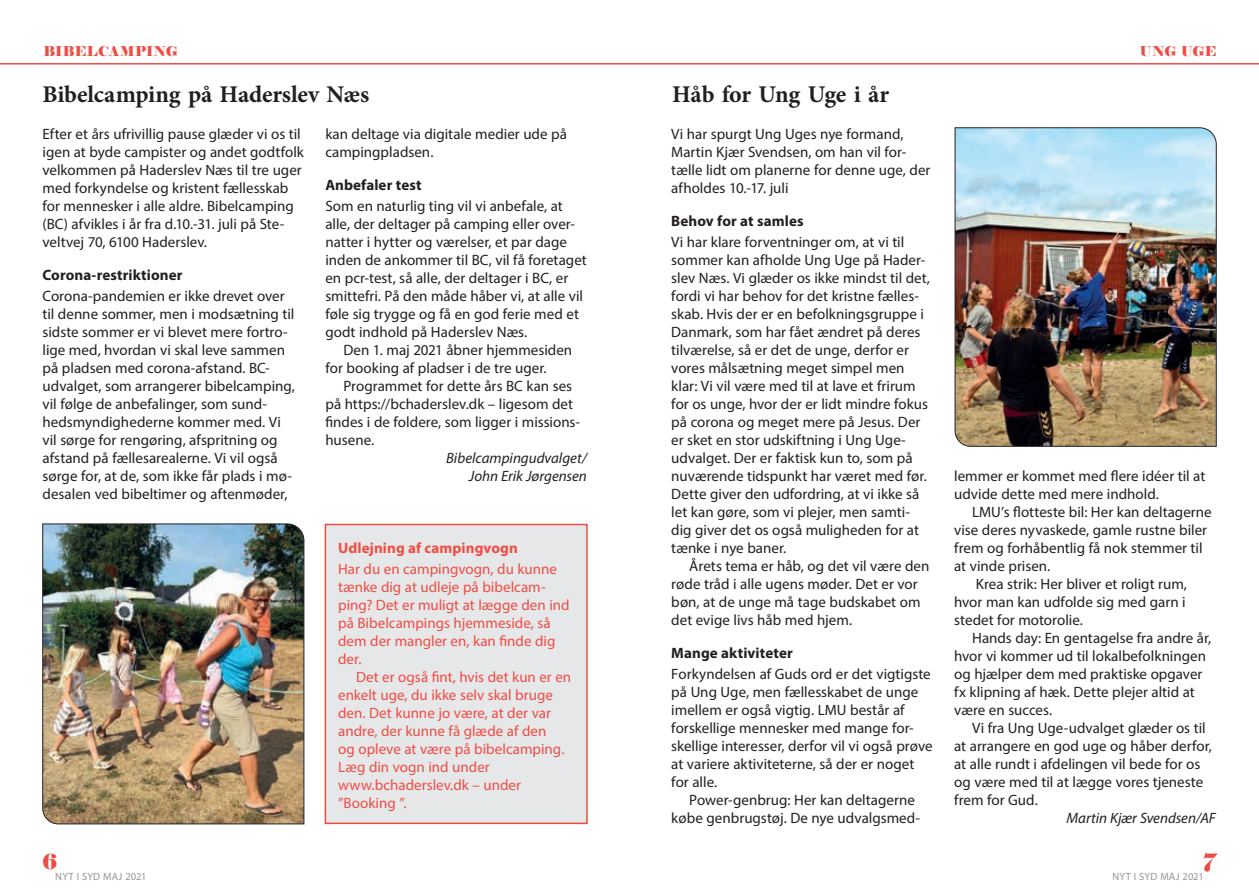
<style>
.page{position:relative;width:1259px;height:893px;background:#fff}
.page>*{position:absolute;margin:0;border:0;box-sizing:border-box;transform-origin:0 0}
.A_Overskrift{font:700 24px "Minion Pro";letter-spacing:-.01em;color:#231f20}
.t1{font:21px "Elephant";color:#ef4d44}
.A_Brødtekst_1__afsni{font:15px/18px "Myriad Pro";color:#231f20}
.A_Brødtekst{font:15px/18px "Myriad Pro";color:#231f20}
.A_Brødtekst-2{font:15px/18px "Myriad Pro";color:#ef4d44}
.A_Brødtekst_1__afsni-2{font:15px/18px "Myriad Pro";color:#ef4d44}
.A_Mellemrubrik{font:700 15px "Myriad Pro";letter-spacing:.005em;color:#231f20}
.A_Brødtekst-3{font:italic 15px "Myriad Pro";color:#231f20}
.A_Mellemrubrik-2{font:700 15px "Myriad Pro";letter-spacing:.005em;color:#ef4d44}
.B_Toptekst_venstre{font:13.5px "Elephant";letter-spacing:.01em;color:#ef4d44}
.t2{font:10.5px "Myriad Pro";letter-spacing:.015em;color:#939598}
</style>
<div class="page">
<hr style="left:0;top:63px;width:1259px;height:2px;background:#ef4d44">
<div style="left:325px;top:524px;width:263px;height:300px;background:#e6e7e9;border:2px solid #ef4d44"></div>
<img style="left:954px;top:127px;width:262px;height:320px">
<img style="left:42px;top:524px;width:262px;height:300px">
<p class="B_Toptekst_venstre" style="left:43px;top:42px;width:136px">BIBELCAMPING</p>
<p class="B_Toptekst_venstre" style="left:1140px;top:42px;width:78px">UNG UGE</p>
<p class="A_Overskrift" style="left:43px;top:78px;width:328px">Bibelcamping på Haderslev Næs</p>
<p class="A_Brødtekst_1__afsni" style="left:671px;top:125px;width:261px">Vi har spurgt Ung Uges nye formand, Martin Kjær Svendsen, om han vil for&shy;tælle lidt om planerne for denne uge, der afholdes 10.-17. juli</p>
<p class="A_Mellemrubrik" style="left:671px;top:211px;width:134px">Behov for at samles</p>
<p class="A_Brødtekst_1__afsni" style="left:671px;top:233px;width:260px">Vi har klare forventninger om, at vi til sommer kan afholde Ung Uge på Hader&shy;slev Næs. Vi glæder os ikke mindst til det, fordi vi har behov for det kristne fælles&shy;skab. Hvis der er en befolkningsgruppe i Danmark, som har fået ændret på deres tilværelse, så er det de unge, derfor er vores målsætning meget simpel men klar: Vi vil være med til at lave et frirum for os unge, hvor der er lidt mindre fokus på corona og meget mere på Jesus. Der er sket en stor udskiftning i Ung Uge&shy;udvalget. Der er faktisk kun to, som på nuværende tidspunkt har været med før.<br>Dette giver den udfordring, at vi ikke så let kan gøre, som vi plejer, men samti&shy;dig giver det os også muligheden for at tænke i nye baner.</p>
<p class="A_Brødtekst" style="left:671px;top:557px;width:260px;text-indent:18px">Årets tema er håb, og det vil være den røde tråd i alle ugens møder. Det er vor bøn, at de unge må tage budskabet om det evige livs håb med hjem.</p>
<p class="A_Mellemrubrik" style="left:671px;top:643px;width:123px">Mange aktiviteter</p>
<p class="A_Brødtekst_1__afsni" style="left:671px;top:665px;width:263px">Forkyndelsen af Guds ord er det vigtigste på Ung Uge, men fællesskabet de unge imellem er også vigtig. LMU består af forskellige mennesker med mange for&shy;skellige interesser, derfor vil vi også prøve at variere aktiviteterne, så der er noget for alle.</p>
<p class="A_Brødtekst" style="left:671px;top:791px;width:250px;text-indent:18px">Power-genbrug: Her kan deltagerne købe genbrugstøj. De nye udvalgsmed-</p>
<p class="A_Overskrift" style="left:672px;top:78px;width:219px">Håb for Ung Uge i år</p>
<p class="A_Brødtekst_1__afsni" style="left:43px;top:125px;width:263px">Efter et års ufrivillig pause glæder vi os til igen at byde campister og andet godtfolk velkommen på Haderslev Næs til tre uger med forkyndelse og kristent fællesskab for mennesker i alle aldre. Bibelcamping (BC) afvikles i år fra d.10.-31. juli på Ste&shy;veltvej 70, 6100 Haderslev.</p>
<p class="A_Mellemrubrik" style="left:43px;top:265px;width:141px">Corona-restriktioner</p>
<p class="A_Brødtekst_1__afsni" style="left:43px;top:287px;width:254px">Corona-pandemien er ikke drevet over til denne sommer, men i modsætning til sidste sommer er vi blevet mere fortro&shy;lige med, hvordan vi skal leve sammen på pladsen med corona-afstand. BC&shy;udvalget, som arrangerer bibelcamping, vil følge de anbefalinger, som sund&shy;hedsmyndighederne kommer med. Vi vil sørge for rengøring, afspritning og afstand på fællesarealerne. Vi vil også sørge for, at de, som ikke får plads i mø&shy;desalen ved bibeltimer og aftenmøder,</p>
<p class="A_Brødtekst_1__afsni" style="left:325px;top:125px;width:243px">kan deltage via digitale medier ude på campingpladsen.</p>
<p class="A_Mellemrubrik" style="left:325px;top:175px;width:98px">Anbefaler test</p>
<p class="A_Brødtekst_1__afsni" style="left:325px;top:197px;width:263px">Som en naturlig ting vil vi anbefale, at alle, der deltager på camping eller over&shy;natter i hytter og værelser, et par dage inden de ankommer til BC, vil få foretaget en pcr-test, så alle, der deltager i BC, er smittefri. På den måde håber vi, at alle vil føle sig trygge og få en god ferie med et godt indhold på Haderslev Næs.</p>
<p class="A_Brødtekst" style="left:325px;top:341px;width:248px;text-indent:18px">Den 1. maj 2021 åbner hjemmesiden for booking af pladser i de tre uger.</p>
<p class="A_Brødtekst" style="left:325px;top:377px;width:256px;text-indent:18px">Programmet for dette års BC kan ses på https://bchaderslev.dk – ligesom det findes i de foldere, som ligger i missions&shy;husene.</p>
<p class="A_Brødtekst-3" style="left:446px;top:449px;width:142px">Bibelcampingudvalget/</p>
<p class="A_Brødtekst-3" style="left:469px;top:467px;width:119px">John Erik Jørgensen</p>
<p class="A_Brødtekst" style="left:954px;top:466px;width:253px">lemmer er kommet med flere idéer til at udvide dette med mere indhold.</p>
<p class="A_Brødtekst" style="left:954px;top:502px;width:259px;text-indent:18px">LMU’s flotteste bil: Her kan deltagerne vise deres nyvaskede, gamle rustne biler frem og forhåbentlig få nok stemmer til at vinde prisen.</p>
<p class="A_Brødtekst" style="left:954px;top:574px;width:234px;text-align:justify;text-indent:22px">Krea strik: Her bliver et roligt rum, hvor man kan udfolde sig med garn i stedet for motorolie.</p>
<p class="A_Brødtekst" style="left:954px;top:628px;width:259px;text-indent:18px">Hands day: En gentagelse fra andre år, hvor vi kommer ud til lokalbefolkningen og hjælper dem med praktiske opgaver fx klipning af hæk. Dette plejer altid at være en succes.</p>
<p class="A_Brødtekst" style="left:954px;top:718px;width:259px;text-indent:18px">Vi fra Ung Uge-udvalget glæder os til at arrangere en god uge og håber derfor, at alle rundt i afdelingen vil bede for os og være med til at lægge vores tjeneste frem for Gud.</p>
<p class="A_Brødtekst-3" style="left:1066px;top:808px;width:151px">Martin Kjær Svendsen/AF</p>
<p class="A_Mellemrubrik-2" style="left:338px;top:538px;width:181px">Udlejning af campingvogn</p>
<p class="A_Brødtekst_1__afsni-2" style="left:338px;top:560px;width:233px">Har du en campingvogn, du kunne tænke dig at udleje på bibelcam&shy;ping? Det er muligt at lægge den ind på Bibelcampings hjemmeside, så dem der mangler en, kan finde dig der.</p>
<p class="A_Brødtekst-2" style="left:338px;top:668px;width:235px;text-indent:18px">Det er også fint, hvis det kun er en enkelt uge, du ikke selv skal bruge den. Det kunne jo være, at der var andre, der kunne få glæde af den<br>og opleve at være på bibelcamping.<br>Læg din vogn ind under</p>
<p class="A_Brødtekst-2" style="left:338px;top:776px;width:184px">www.bchaderslev.dk – under</p>
<p class="A_Brødtekst-2" style="left:338px;top:794px;width:70px">”Booking ”.</p>
<h2 class="t1" style="left:43px;top:848px;width:16px">6</h2>
<h2 class="t1" style="left:1203px;top:848px;width:15px">7</h2>
<p class="t2" style="left:55px;top:870px;width:93px">NYT I SYD MAJ 2021</p>
<p class="t2" style="left:1112px;top:870px;width:93px">NYT I SYD MAJ 2021</p>
</div>
